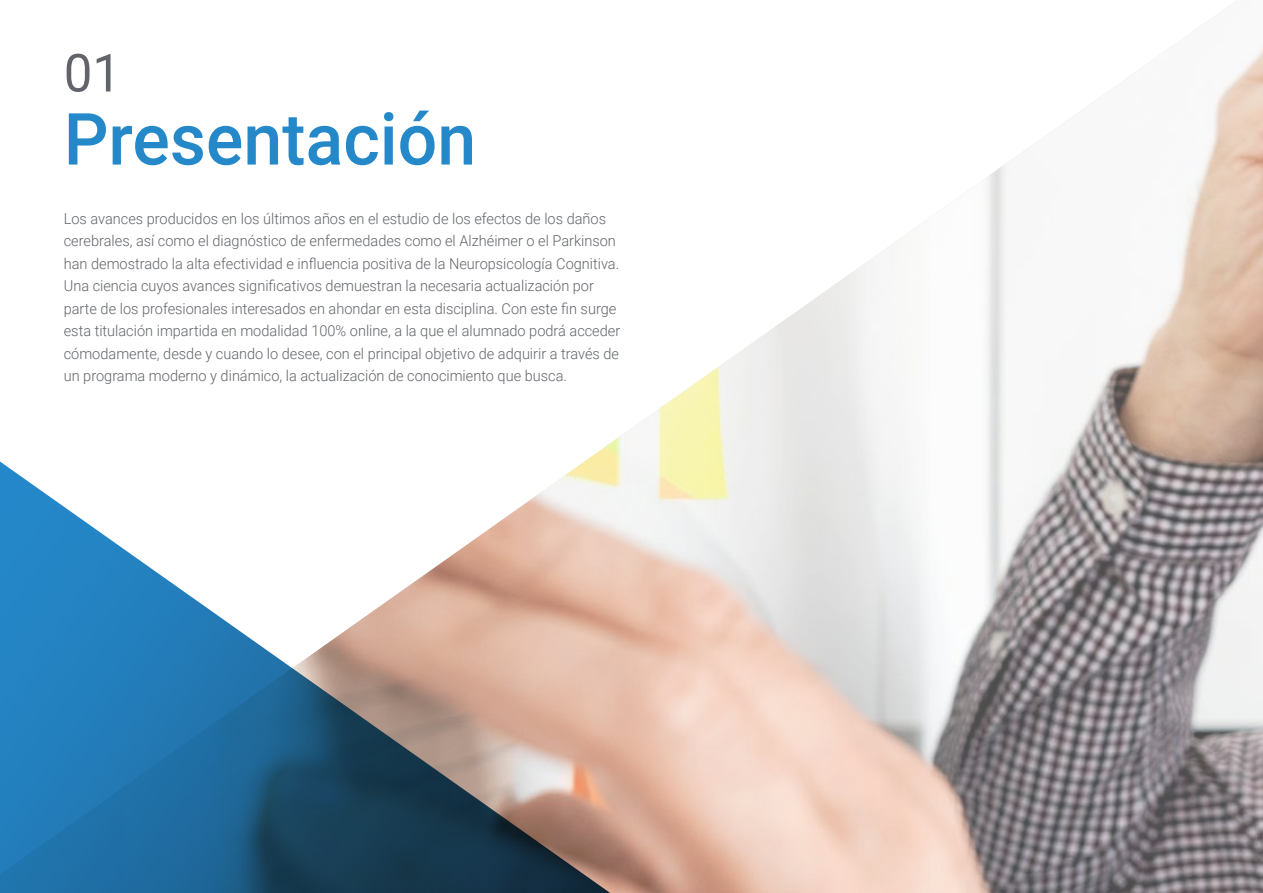
<style>
.page{position:relative;width:1263px;height:893px;background:#fff}
.page>*{position:absolute;margin:0;border:0;box-sizing:border-box;transform-origin:0 0}
.t1{font:500 72px "Roboto";color:#2488c9}
.t2{font:52.5px "Roboto";color:#61646a}
.t3{font:300 15px/22.5px "Roboto";color:#61646a}
</style>
<div class="page">
<img style="left:607px;top:0;width:656px;height:893px">
<svg style="left:0;top:446px;width:640px;height:447px"></svg>
<h2 class="t2" style="left:64px;top:36px;width:59px">01</h2>
<h1 class="t1" style="left:64px;top:89px;width:414px">Presentación</h1>
<p class="t3" style="left:64px;top:207px;width:558px">Los avances producidos en los últimos años en el estudio de los efectos de los daños cerebrales, así como el diagnóstico de enfermedades como el Alzhéimer o el Parkinson han demostrado la alta efectividad e influencia positiva de la Neuropsicología Cognitiva.<br>Una ciencia cuyos avances significativos demuestran la necesaria actualización por parte de los profesionales interesados en ahondar en esta disciplina. Con este fin surge esta titulación impartida en modalidad 100% online, a la que el alumnado podrá acceder cómodamente, desde y cuando lo desee, con el principal objetivo de adquirir a través de un programa moderno y dinámico, la actualización de conocimiento que busca.</p>
</div>
